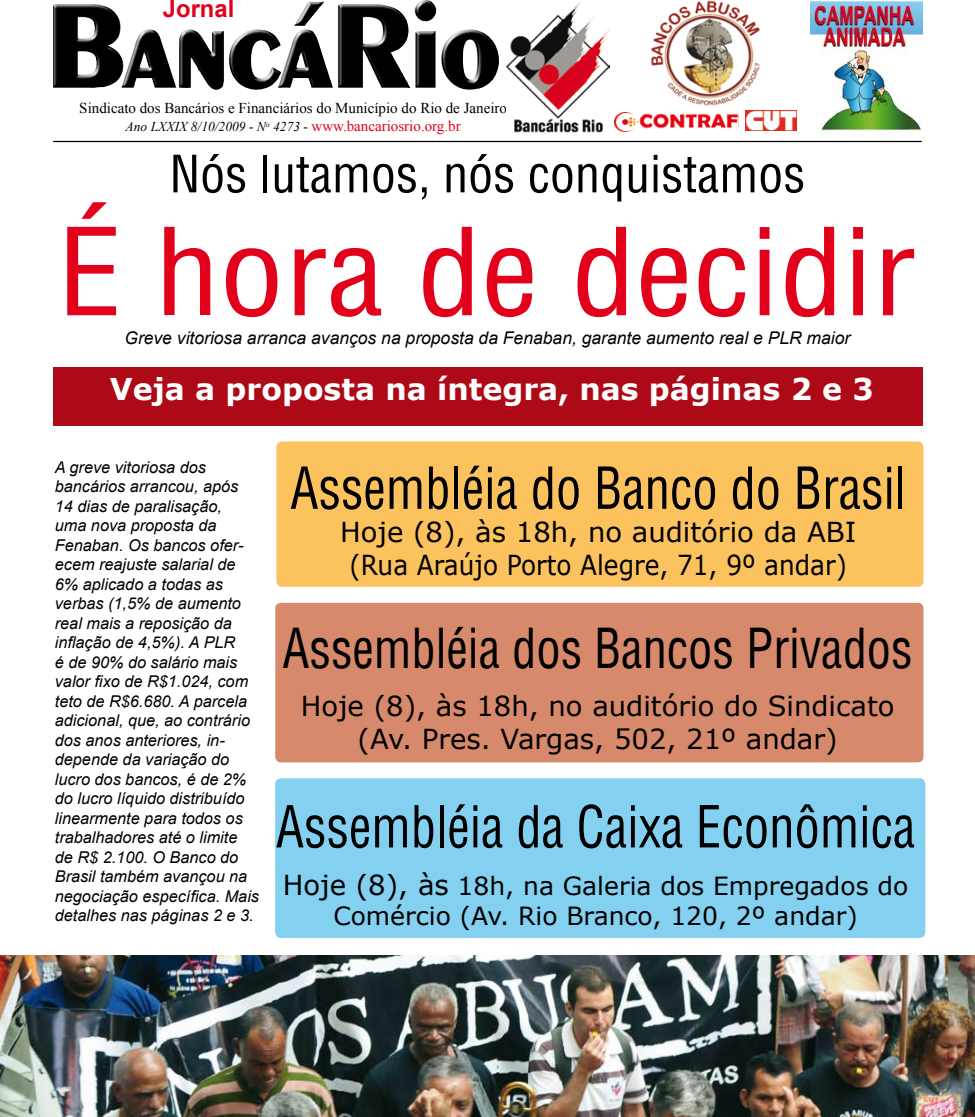
<style>
.page{position:relative;width:975px;height:1117px;background:#fff}
.page>*{position:absolute;margin:0;border:0;box-sizing:border-box;transform-origin:0 0}
.t1{font:117.5px "Switzerland Condensed";color:#e2001a;scale:1.1 1}
.t2{font:56.25px "Switzerland Condensed";color:#000;scale:.9 1}
.t3{font:53.75px "Switzerland Condensed";color:#000;scale:.9 1}
.t4{font:50px "Switzerland Condensed";color:#000}
.t5{font:700 30px "Verdana";color:#fff}
.t6{font:27.5px/33px "Verdana";color:#000;text-align:center}
.t7{font:25px/30px "Verdana";color:#000;text-align:center}
.t8{font:700 23.75px "Arial";color:#e2001a}
.t9{font:italic 17.5px "Arial";color:#000}
.t10{font:italic 16.25px/19.5px "Arial";color:#000}
.t11{font:15px "Times New Roman";color:#000}
.t12{font:italic 13.5px "Times New Roman";color:#000}
.s1{font-style:normal;font-size:15px;color:#e2001a}
.s2{font-size:27.5px}
</style>
<div class="page">
<div style="left:53px;top:367px;width:869px;height:58px;background:#ae0917"></div>
<hr style="left:53px;top:141px;width:868px;height:1px;background:#000">
<img style="left:507px;top:2px;width:102px;height:131px">
<img style="left:53px;top:0;width:384px;height:88px">
<img style="left:810px;top:1px;width:112px;height:129px">
<img style="left:650px;top:0;width:111px;height:106px">
<img style="left:745px;top:110px;width:51px;height:20px">
<img style="left:614px;top:113px;width:124px;height:19px">
<img style="left:0;top:955px;width:974px;height:161px">
<div style="left:275px;top:778px;width:650px;height:159px;background:#83d0f0;border-radius:6px"></div>
<div style="left:275px;top:602px;width:648px;height:160px;background:#d7896c;border-radius:6px"></div>
<div style="left:276px;top:441px;width:647px;height:145px;background:#fbc25e;border-radius:6px"></div>
<h3 class="t8" style="left:163px;top:-7px;width:73px">Jornal</h3>
<p class="t11" style="left:79px;top:98px;width:429px">Sindicato dos Bancários e Financiários do Município do Rio de Janeiro</p>
<p class="t12" style="left:126px;top:117px;width:336px">Ano LXXIX 8/10/2009 - N<sup>o</sup> 4273 - <span class="s1">www.bancariosrio.org.br</span></p>
<h3 class="t4" style="left:169px;top:143px;width:637px">Nós lutamos, nós conquistamos</h3>
<h1 class="t1" style="left:58px;top:198px;width:781px">É hora de decidir</h1>
<p class="t9" style="left:124px;top:327px;width:727px">Greve vitoriosa arranca avanços na proposta da Fenaban, garante aumento real e PLR maior</p>
<h3 class="t5" style="left:110px;top:370px;width:765px">Veja a proposta na íntegra, nas páginas 2 e 3</h3>
<p class="t10" style="left:55px;top:457px;width:206px">A greve vitoriosa dos bancários arrancou, após<br>14 dias de paralisação,<br>uma nova proposta da<br>Fenaban. Os bancos ofer&shy;ecem reajuste salarial de<br>6% aplicado a todas as verbas (1,5% de aumento real mais a reposição da inflação de 4,5%). A PLR<br>é de 90% do salário mais valor fixo de R$1.024, com teto de R$6.680. A parcela adicional, que, ao contrário dos anos anteriores, in&shy;depende da variação do lucro dos bancos, é de 2% do lucro líquido distribuído linearmente para todos os trabalhadores até o limite de R$ 2.100. O Banco do<br>Brasil também avançou na negociação específica. Mais detalhes nas páginas 2 e 3.</p>
<h2 class="t2" style="left:290px;top:453px;width:685px">Assembléia do Banco do Brasil</h2>
<h3 class="t6" style="left:340px;top:514px;width:517px">Hoje (8), às 18h, no auditório da ABI (Rua Araújo Porto Alegre, 71, 9º andar)</h3>
<h3 class="t3" style="left:282px;top:614px;width:701px">Assembléia dos Bancos Privados</h3>
<h3 class="t6" style="left:301px;top:688px;width:595px">Hoje (8), às 18h, no auditório do Sindicato (Av. Pres. Vargas, 502, 21º andar)</h3>
<h2 class="t2" style="left:276px;top:791px;width:712px">Assembléia da Caixa Econômica</h2>
<h3 class="t7" style="left:283px;top:870px;width:627px"><span class="s2">Hoje (8), às</span> 18h, na Galeria dos Empregados do<br>Comércio (Av. Rio Branco, 120, 2º andar)</h3>
</div>
